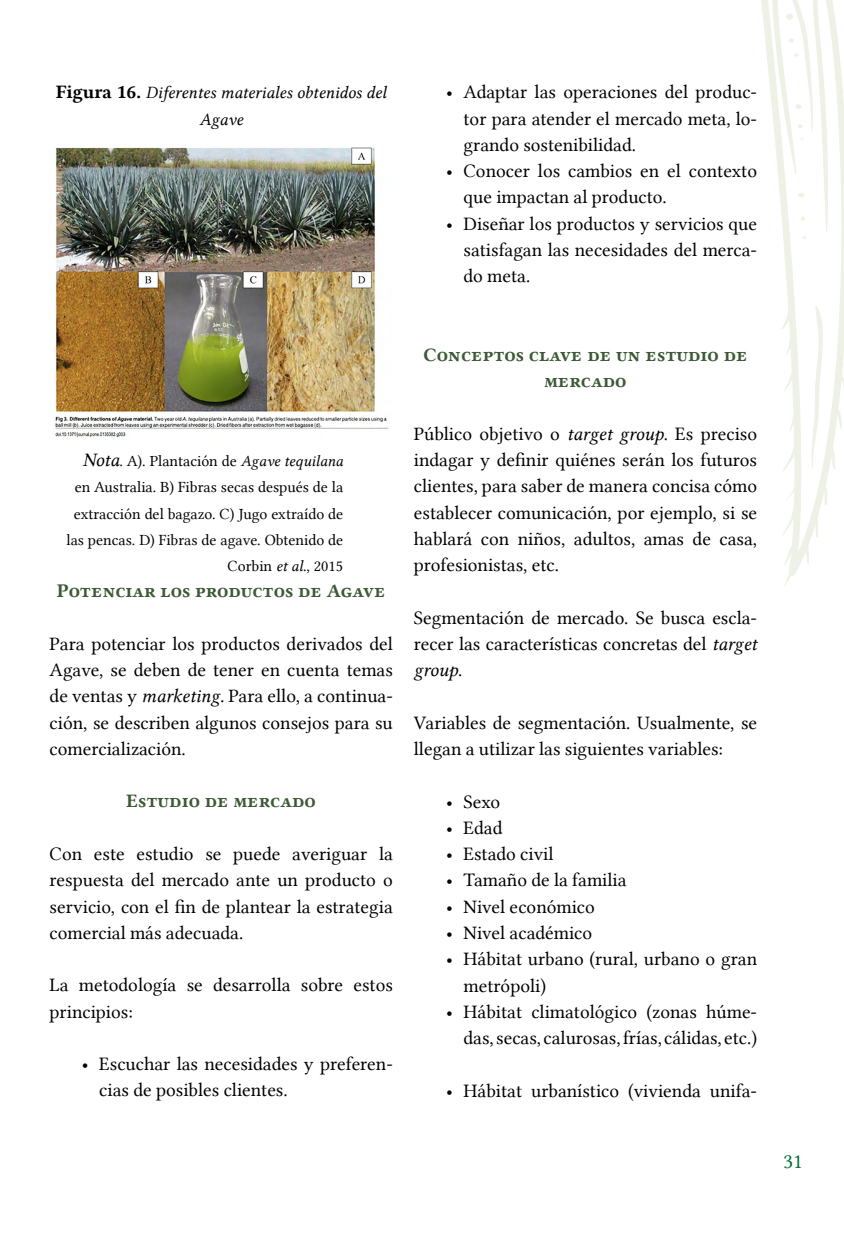
<style>
.page{position:relative;width:844px;height:1241px;background:#fff}
.page>*{position:absolute;margin:0;border:0;box-sizing:border-box;transform-origin:0 0}
.t1{font:21px "Lin Libertine";color:#006d31}
.t2{font:19.25px/26.2px "Lin Libertine";color:#000}
.t3{font:19.25px/26.2px "Lin Libertine B";letter-spacing:.02em;color:#3c5935;text-align:center}
.t4{font:19.25px "Lin Libertine I";color:#000}
.t5{font:17.5px/26.2px "Lin Libertine I";color:#000;text-align:center}
.t6{font:15.75px/26.2px "Lin Libertine";color:#000;text-align:right}
.s1{font-family:"Lin Libertine B";font-size:19.25px}
.s2{font-family:"Lin Libertine I";font-size:19.25px}
.s3{font-family:"Lin Libertine I"}
.s4{font-family:"Lin Libertine"}
</style>
<div class="page">
<svg style="left:761px;top:0;width:82px;height:563px"></svg>
<svg style="left:810px;top:306px;width:12px;height:161px"></svg>
<svg style="left:784px;top:479px;width:15px;height:21px"></svg>
<svg style="left:782px;top:442px;width:16px;height:29px"></svg>
<svg style="left:788px;top:410px;width:9px;height:23px"></svg>
<svg style="left:783px;top:369px;width:12px;height:22px"></svg>
<svg style="left:784px;top:336px;width:9px;height:20px"></svg>
<svg style="left:781px;top:307px;width:11px;height:22px"></svg>
<svg style="left:781px;top:506px;width:27px;height:79px"></svg>
<svg style="left:814px;top:515px;width:4px;height:23px"></svg>
<svg style="left:823px;top:484px;width:5px;height:21px"></svg>
<svg style="left:828px;top:444px;width:8px;height:25px"></svg>
<svg style="left:835px;top:407px;width:7px;height:22px"></svg>
<svg style="left:839px;top:374px;width:4px;height:18px"></svg>
<svg style="left:839px;top:333px;width:4px;height:15px"></svg>
<svg style="left:841px;top:291px;width:2px;height:19px"></svg>
<svg style="left:842px;top:265px;width:1px;height:15px"></svg>
<svg style="left:841px;top:240px;width:2px;height:18px"></svg>
<svg style="left:766px;top:0;width:63px;height:239px"></svg>
<img style="left:55px;top:147px;width:334px;height:291px">
<p class="t5" style="left:56px;top:80px;width:332px"><span class="s1">Figura 16.</span> Diferentes materiales obtenidos del<br>Agave</p>
<p class="t2" style="left:463px;top:79px;width:295px;text-align:justify;text-indent:-17px">• Adaptar las operaciones del produc&shy;tor para atender el mercado meta, lo&shy;grando sostenibilidad.</p>
<p class="t2" style="left:463px;top:158px;width:295px;text-indent:-17px">• Conocer los cambios en el contexto que impactan al producto.</p>
<p class="t2" style="left:463px;top:210px;width:295px;text-align:justify;text-indent:-17px">• Diseñar los productos y servicios que satisfagan las necesidades del merca&shy;do meta.</p>
<p class="t6" style="left:66px;top:447px;width:278px"><span class="s2">Nota</span>. A). Plantación de <span class="s3">Agave tequilana </span>en Australia. B) Fibras secas después de la extracción del bagazo. C) Jugo extraído de las pencas. D) Fibras de agave. Obtenido de Corbin <span class="s3">et al</span>., 2015</p>
<p class="t3" style="left:57px;top:577px;width:330px">Potenciar los productos de Agave</p>
<p class="t2" style="left:50px;top:630px;width:344px;text-align:justify">Para potenciar los productos derivados del Agave, se deben de tener en cuenta temas de ventas y <span class="s3">marketing.</span> Para ello, a continua&shy;ción, se describen algunos consejos para su comercialización.</p>
<p class="t3" style="left:127px;top:787px;width:191px">Estudio de mercado</p>
<p class="t2" style="left:50px;top:840px;width:345px;text-align:justify">Con este estudio se puede averiguar la respuesta del mercado ante un producto o servicio, con el fin de plantear la estrategia comercial más adecuada.</p>
<p class="t2" style="left:50px;top:971px;width:344px">La metodología se desarrolla sobre estos principios:</p>
<p class="t2" style="left:99px;top:1050px;width:295px;text-indent:-17px">• Escuchar las necesidades y preferen&shy;cias de posibles clientes.</p>
<p class="t3" style="left:423px;top:341px;width:326px">Conceptos clave de un estudio de mercado</p>
<p class="t2" style="left:414px;top:420px;width:344px;text-align:justify">Público objetivo o <span class="s3">target group</span>. Es preciso indagar y definir quiénes serán los futuros clientes, para saber de manera concisa cómo establecer comunicación, por ejemplo, si se hablará con niños, adultos, amas de casa, profesionistas, etc.</p>
<p class="t2" style="left:414px;top:604px;width:344px">Segmentación de mercado. Se busca escla&shy;recer las características concretas del <span class="s3">target</span></p>
<p class="t4" style="left:414px;top:659px;width:50px">group<span class="s4">.</span></p>
<p class="t2" style="left:414px;top:709px;width:344px">Variables de segmentación. Usualmente, se llegan a utilizar las siguientes variables:</p>
<p class="t2" style="left:446px;top:788px;width:56px">• Sexo</p>
<p class="t2" style="left:446px;top:814px;width:58px">• Edad</p>
<p class="t2" style="left:446px;top:840px;width:109px">• Estado civil</p>
<p class="t2" style="left:446px;top:866px;width:182px">• Tamaño de la familia</p>
<p class="t2" style="left:446px;top:893px;width:150px">• Nivel económico</p>
<p class="t2" style="left:446px;top:919px;width:147px">• Nivel académico</p>
<p class="t2" style="left:463px;top:945px;width:295px;text-indent:-17px">• Hábitat urbano (rural, urbano o gran metrópoli)</p>
<p class="t2" style="left:446px;top:998px;width:312px;text-align:right">• Hábitat climatológico (zonas húme&shy;das, secas, calurosas, frías, cálidas, etc.)</p>
<p class="t2" style="left:446px;top:1076px;width:312px">• Hábitat urbanístico (vivienda unifa-</p>
<p class="t1" style="left:783px;top:1148px;width:21px">31</p>
</div>
